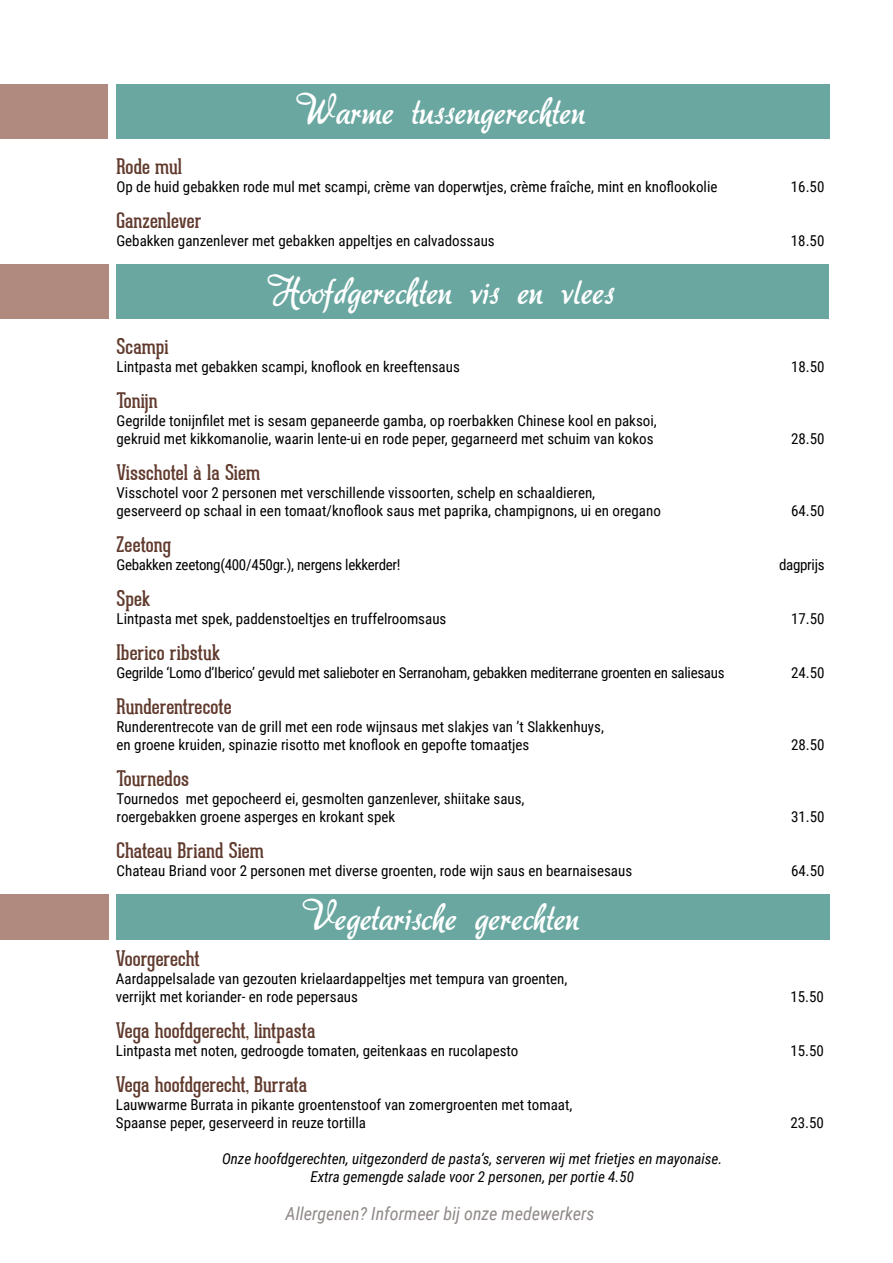
<style>
.page{position:relative;width:893px;height:1263px;background:#fff}
.page>*{position:absolute;margin:0;border:0;box-sizing:border-box;transform-origin:0 0}
.t1{font:36px "aka Dora";color:#fff}
.t2{font:21px "Geared Slab";color:#613b2e}
.t3{font:italic 18px "Roboto Condensed";color:#908987}
.t4{font:15px/18px "Roboto Condensed";color:#000}
.t5{font:15px "Roboto Condensed";letter-spacing:-.02em;color:#000}
.t6{font:italic 15px/18px "Roboto Condensed";color:#000;text-align:center}
</style>
<div class="page">
<div style="left:117px;top:264px;width:712px;height:54px;background:#69a7a0"></div>
<div style="left:117px;top:894px;width:713px;height:46px;background:#69a7a0"></div>
<div style="left:0;top:264px;width:108px;height:54px;background:#b08a7e"></div>
<div style="left:0;top:894px;width:108px;height:46px;background:#b08a7e"></div>
<div style="left:116px;top:84px;width:714px;height:54px;background:#69a7a0"></div>
<div style="left:0;top:84px;width:108px;height:54px;background:#b08a7e"></div>
<h1 class="t1" style="left:297px;top:87px;width:290px">Warme tussengerechten</h1>
<h2 class="t2" style="left:116px;top:154px;width:67px">Rode mul</h2>
<p class="t4" style="left:116px;top:177px;width:602px">Op de huid gebakken rode mul met scampi, crème van doperwtjes, crème fraîche, mint en knoflookolie</p>
<p class="t4" style="left:791px;top:177px;width:35px">16.50</p>
<h2 class="t2" style="left:116px;top:208px;width:86px">Ganzenlever</h2>
<p class="t4" style="left:116px;top:231px;width:380px">Gebakken ganzenlever met gebakken appeltjes en calvadossaus</p>
<p class="t4" style="left:791px;top:231px;width:35px">18.50</p>
<h1 class="t1" style="left:268px;top:267px;width:349px">Hoofdgerechten vis en vlees</h1>
<h2 class="t2" style="left:117px;top:334px;width:54px">Scampi</h2>
<p class="t4" style="left:117px;top:357px;width:345px">Lintpasta met gebakken scampi, knoflook en kreeftensaus</p>
<p class="t4" style="left:791px;top:357px;width:35px">18.50</p>
<h2 class="t2" style="left:117px;top:388px;width:43px">Tonijn</h2>
<p class="t4" style="left:117px;top:411px;width:542px">Gegrilde tonijnfilet met is sesam gepaneerde gamba, op roerbakken Chinese kool en paksoi, gekruid met kikkomanolie, waarin lente-ui en rode peper, gegarneerd met schuim van kokos</p>
<p class="t4" style="left:791px;top:429px;width:35px">28.50</p>
<h2 class="t2" style="left:117px;top:460px;width:145px">Visschotel à la Siem</h2>
<p class="t4" style="left:117px;top:483px;width:546px">Visschotel voor 2 personen met verschillende vissoorten, schelp en schaaldieren, geserveerd op schaal in een tomaat/knoflook saus met paprika, champignons, ui en oregano</p>
<p class="t4" style="left:791px;top:501px;width:35px">64.50</p>
<h2 class="t2" style="left:117px;top:532px;width:56px">Zeetong</h2>
<p class="t5" style="left:117px;top:554px;width:285px">Gebakken zeetong(400/450gr.), nergens lekkerder!</p>
<p class="t5" style="left:779px;top:554px;width:47px">dagprijs</p>
<h2 class="t2" style="left:117px;top:586px;width:35px">Spek</h2>
<p class="t4" style="left:117px;top:609px;width:331px">Lintpasta met spek, paddenstoeltjes en truffelroomsaus</p>
<p class="t4" style="left:791px;top:609px;width:35px">17.50</p>
<h2 class="t2" style="left:117px;top:640px;width:105px">Iberico ribstuk</h2>
<p class="t5" style="left:117px;top:662px;width:610px">Gegrilde ‘Lomo d’Iberico’ gevuld met salieboter en Serranoham, gebakken mediterrane groenten en saliesaus</p>
<p class="t4" style="left:791px;top:663px;width:35px">24.50</p>
<h2 class="t2" style="left:117px;top:694px;width:116px">Runderentrecote</h2>
<p class="t4" style="left:117px;top:717px;width:489px">Runderentrecote van de grill met een rode wijnsaus met slakjes van ’t Slakkenhuys, en groene kruiden, spinazie risotto met knoflook en gepofte tomaatjes</p>
<p class="t4" style="left:791px;top:735px;width:35px">28.50</p>
<h2 class="t2" style="left:117px;top:766px;width:74px">Tournedos</h2>
<p class="t4" style="left:117px;top:789px;width:409px">Tournedos met gepocheerd ei, gesmolten ganzenlever, shiitake saus, roergebakken groene asperges en krokant spek</p>
<p class="t4" style="left:791px;top:807px;width:35px">31.50</p>
<h2 class="t2" style="left:117px;top:838px;width:149px">Chateau Briand Siem</h2>
<p class="t4" style="left:117px;top:861px;width:517px">Chateau Briand voor 2 personen met diverse groenten, rode wijn saus en bearnaisesaus</p>
<p class="t4" style="left:791px;top:861px;width:35px">64.50</p>
<h1 class="t1" style="left:303px;top:893px;width:278px">Vegetarische gerechten</h1>
<h2 class="t2" style="left:116px;top:946px;width:85px">Voorgerecht</h2>
<p class="t4" style="left:116px;top:969px;width:453px">Aardappelsalade van gezouten krielaardappeltjes met tempura van groenten, verrijkt met koriander- en rode pepersaus</p>
<p class="t4" style="left:790px;top:987px;width:35px">15.50</p>
<h2 class="t2" style="left:116px;top:1018px;width:201px">Vega hoofdgerecht, lintpasta</h2>
<p class="t4" style="left:116px;top:1041px;width:404px">Lintpasta met noten, gedroogde tomaten, geitenkaas en rucolapesto</p>
<p class="t4" style="left:790px;top:1041px;width:35px">15.50</p>
<h2 class="t2" style="left:116px;top:1072px;width:193px">Vega hoofdgerecht, Burrata</h2>
<p class="t4" style="left:116px;top:1095px;width:458px">Lauwwarme Burrata in pikante groentenstoof van zomergroenten met tomaat,<br>Spaanse peper, geserveerd in reuze tortilla</p>
<p class="t4" style="left:790px;top:1113px;width:35px">23.50</p>
<p class="t6" style="left:222px;top:1149px;width:502px">Onze hoofdgerechten, uitgezonderd de pasta’s, serveren wij met frietjes en mayonaise.<br>Extra gemengde salade voor 2 personen, per portie 4.50</p>
<p class="t3" style="left:286px;top:1201px;width:311px">Allergenen? Informeer bij onze medewerkers</p>
</div>
